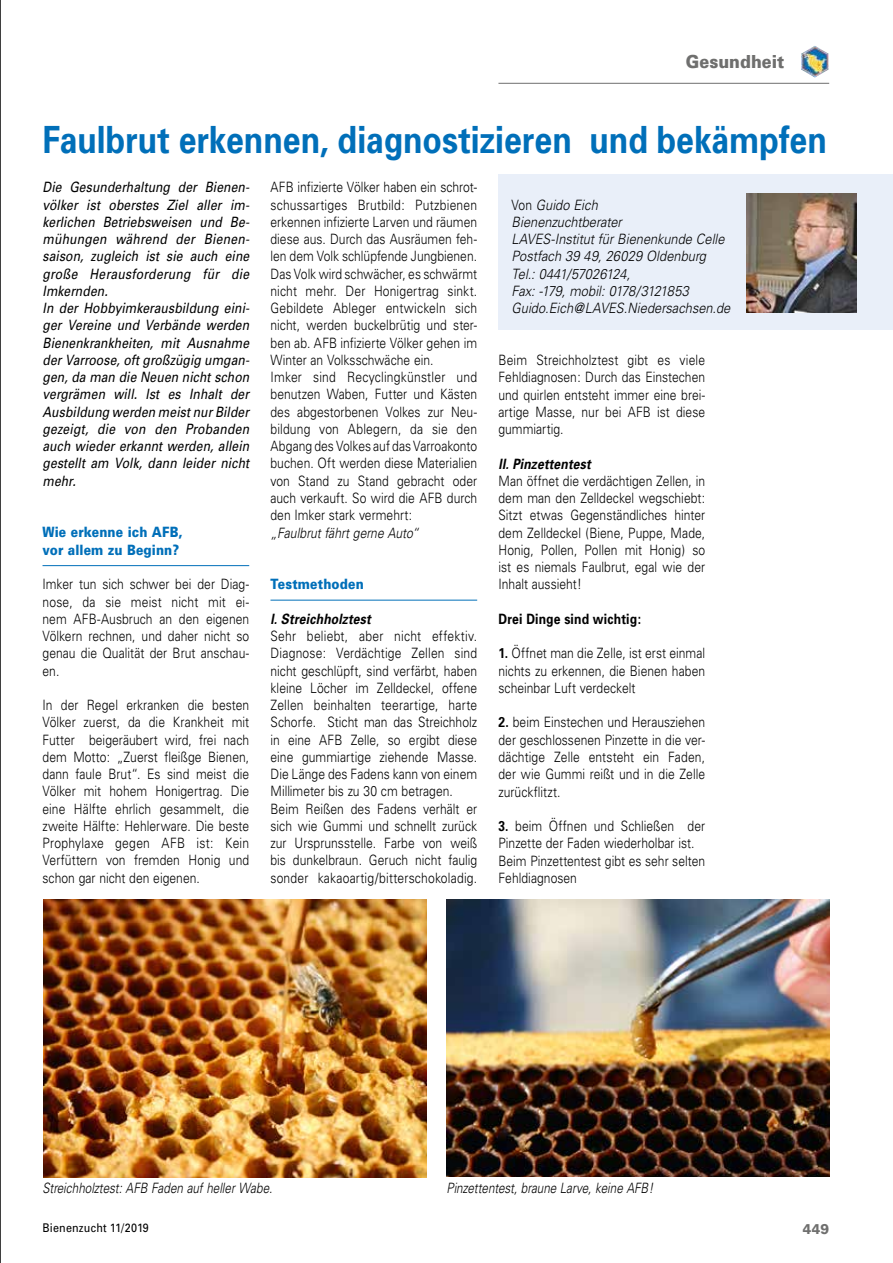
<style>
.page{position:relative;width:893px;height:1263px;background:#fff}
.page>*{position:absolute;margin:0;border:0;box-sizing:border-box;transform-origin:0 0}
.t1{font:700 37.5px "Univers";color:#006fb9;scale:.85 1}
.t2{font:900 18px "Univers";letter-spacing:.005em;color:#6f6f6e;scale:.9 1}
.t3{font:300 14.25px/17.2px "Univers";letter-spacing:.005em;color:#000;text-align:justify;scale:.85 1}
.t4{font:italic 14.25px/17.2px "Univers";letter-spacing:.01em;color:#000;scale:.85 1}
.t5{font:italic 300 14.25px/17.2px "Univers";color:#000;scale:.9 1}
.t6{font:italic 300 14.25px "Univers";color:#000;scale:.82 1}
.t7{font:900 14.25px/17.2px "Univers";letter-spacing:.015em;color:#006fb9;scale:.85 1}
.t8{font:italic 700 14.25px "Univers";letter-spacing:.015em;color:#000;scale:.85 1}
.t9{font:italic 300 14.25px "Univers";color:#000;scale:.85 1}
.t10{font:700 14.25px "Univers";letter-spacing:.015em;color:#000;scale:.85 1}
.t11{font:900 14.25px "Univers";color:#6f6f6e;scale:.9 1}
.t12{font:12px "Univers";letter-spacing:.015em;color:#000;scale:.9 1}
.s1{font-style:normal}
.s2{font-weight:700}
</style>
<div class="page">
<hr style="left:498px;top:83px;width:331px;height:1px;background:#6f6f6e">
<img style="left:801px;top:46px;width:28px;height:32px">
<hr style="left:43px;top:565px;width:206px;height:1px;background:#006fb9">
<hr style="left:270px;top:600px;width:207px;height:1px;background:#006fb9">
<img style="left:447px;top:900px;width:382px;height:276px">
<img style="left:44px;top:900px;width:382px;height:277px">
<div style="left:499px;top:175px;width:394px;height:155px;background:#e9eff9"></div>
<img style="left:747px;top:194px;width:109px;height:119px">
<svg style="left:0;top:0;width:1px;height:1263px"></svg>
<p class="t2" style="left:686px;top:50px;width:111px">Gesundheit</p>
<h1 class="t1" style="left:43px;top:117px;width:924px">Faulbrut erkennen, diagnostizieren und bekämpfen</h1>
<p class="t4" style="left:43px;top:179px;width:245px">Die Gesunderhaltung der Bienen&shy;völker ist oberstes Ziel aller im&shy;kerlichen Betriebsweisen und Be&shy;mühungen während der Bienen&shy;saison, zugleich ist sie auch eine große Herausforderung für die<br>Imkernden.<br>In der Hobbyimkerausbildung eini&shy;ger Vereine und Verbände werden<br>Bienenkrankheiten, mit Ausnahme der Varroose, oft großzügig umgan&shy;gen, da man die Neuen nicht schon vergrämen will. Ist es Inhalt der<br>Ausbildung werden meist nur Bilder gezeigt, die von den Probanden auch wieder erkannt werden, allein gestellt am Volk, dann leider nicht mehr.</p>
<p class="t3" style="left:270px;top:179px;width:245px;text-align:left">AFB infizierte Völker haben ein schrot&shy;schussartiges Brutbild: Putzbienen erkennen infizierte Larven und räumen diese aus. Durch das Ausräumen feh&shy;len dem Volk schlüpfende Jungbienen.<br>Das Volk wird schwächer, es schwärmt nicht mehr. Der Honigertrag sinkt.<br>Gebildete Ableger entwickeln sich nicht, werden buckelbrütig und ster&shy;ben ab. AFB infizierte Völker gehen im Winter an Volksschwäche ein.<br>Imker sind Recyclingkünstler und benutzen Waben, Futter und Kästen des abgestorbenen Volkes zur Neu&shy;bildung von Ablegern, da sie den Abgang des Volkes auf das Varroakonto buchen. Oft werden diese Materialien von Stand zu Stand gebracht oder auch verkauft. So wird die AFB durch den Imker stark vermehrt:</p>
<p class="t9" style="left:270px;top:524px;width:176px">„Faulbrut fährt gerne Auto“</p>
<p class="t7" style="left:270px;top:575px;width:111px">Testmethoden</p>
<p class="t8" style="left:270px;top:610px;width:120px">l. Streichholztest</p>
<p class="t3" style="left:270px;top:627px;width:245px;text-align:left">Sehr beliebt, aber nicht effektiv.<br>Diagnose: Verdächtige Zellen sind nicht geschlüpft, sind verfärbt, haben kleine Löcher im Zelldeckel, offene Zellen beinhalten teerartige, harte Schorfe. Sticht man das Streichholz in eine AFB Zelle, so ergibt diese eine gummiartige ziehende Masse.<br>Die Länge des Fadens kann von einem Millimeter bis zu 30 cm betragen.<br>Beim Reißen des Fadens verhält er sich wie Gummi und schnellt zurück zur Ursprunsstelle. Farbe von weiß bis dunkelbraun. Geruch nicht faulig sonder kakaoartig/bitterschokoladig.</p>
<p class="t5" style="left:512px;top:196px;width:245px"><span class="s1">Von</span> Guido Eich<br>Bienenzuchtberater<br>LAVES-Institut für Bienenkunde Celle<br>Postfach 39 49, 26029 Oldenburg<br>Tel.: 0441/57026124,<br>Fax: -179, mobil: 0178/3121853<br>Guido.Eich@LAVES.Niedersachsen.de</p>
<p class="t3" style="left:498px;top:351px;width:245px">Beim Streichholztest gibt es viele Fehldiagnosen: Durch das Einstechen und quirlen entsteht immer eine brei&shy;artige Masse, nur bei AFB ist diese gummiartig.</p>
<p class="t8" style="left:498px;top:455px;width:110px">ll. Pinzettentest</p>
<p class="t3" style="left:498px;top:472px;width:245px">Man öffnet die verdächtigen Zellen, in dem man den Zelldeckel wegschiebt:<br>Sitzt etwas Gegenständliches hinter dem Zelldeckel (Biene, Puppe, Made, Honig, Pollen, Pollen mit Honig) so ist es niemals Faulbrut, egal wie der Inhalt aussieht!</p>
<p class="t10" style="left:498px;top:610px;width:169px">Drei Dinge sind wichtig:</p>
<p class="t3" style="left:498px;top:645px;width:245px"><span class="s2">1.</span> Öffnet man die Zelle, ist erst einmal nichts zu erkennen, die Bienen haben scheinbar Luft verdeckelt</p>
<p class="t3" style="left:498px;top:714px;width:245px"><span class="s2">2.</span> beim Einstechen und Herausziehen der geschlossenen Pinzette in die ver&shy;dächtige Zelle entsteht ein Faden, der wie Gummi reißt und in die Zelle zurückflitzt.</p>
<p class="t3" style="left:498px;top:817px;width:245px;text-align:left"><span class="s2">3.</span> beim Öffnen und Schließen der<br>Pinzette der Faden wiederholbar ist.<br>Beim Pinzettentest gibt es sehr selten<br>Fehldiagnosen</p>
<p class="t7" style="left:43px;top:524px;width:166px">Wie erkenne ich AFB, vor allem zu Beginn?</p>
<p class="t3" style="left:43px;top:576px;width:245px">Imker tun sich schwer bei der Diag&shy;nose, da sie meist nicht mit ei&shy;nem AFB-Ausbruch an den eigenen Völkern rechnen, und daher nicht so genau die Qualität der Brut anschau&shy;en.</p>
<p class="t3" style="left:43px;top:696px;width:245px">In der Regel erkranken die besten Völker zuerst, da die Krankheit mit Futter beigeräubert wird, frei nach dem Motto: „Zuerst fleißge Bienen, dann faule Brut“. Es sind meist die Völker mit hohem Honigertrag. Die eine Hälfte ehrlich gesammelt, die zweite Hälfte: Hehlerware. Die beste Prophylaxe gegen AFB ist: Kein Verfüttern von fremden Honig und schon gar nicht den eigenen.</p>
<p class="t6" style="left:43px;top:1179px;width:282px">Streichholztest: AFB Faden auf heller Wabe.</p>
<p class="t6" style="left:447px;top:1179px;width:253px">Pinzettentest, braune Larve, keine AFB!</p>
<p class="t12" style="left:43px;top:1221px;width:120px">Bienenzucht 11/2019</p>
<p class="t11" style="left:803px;top:1220px;width:31px">449</p>
</div>
